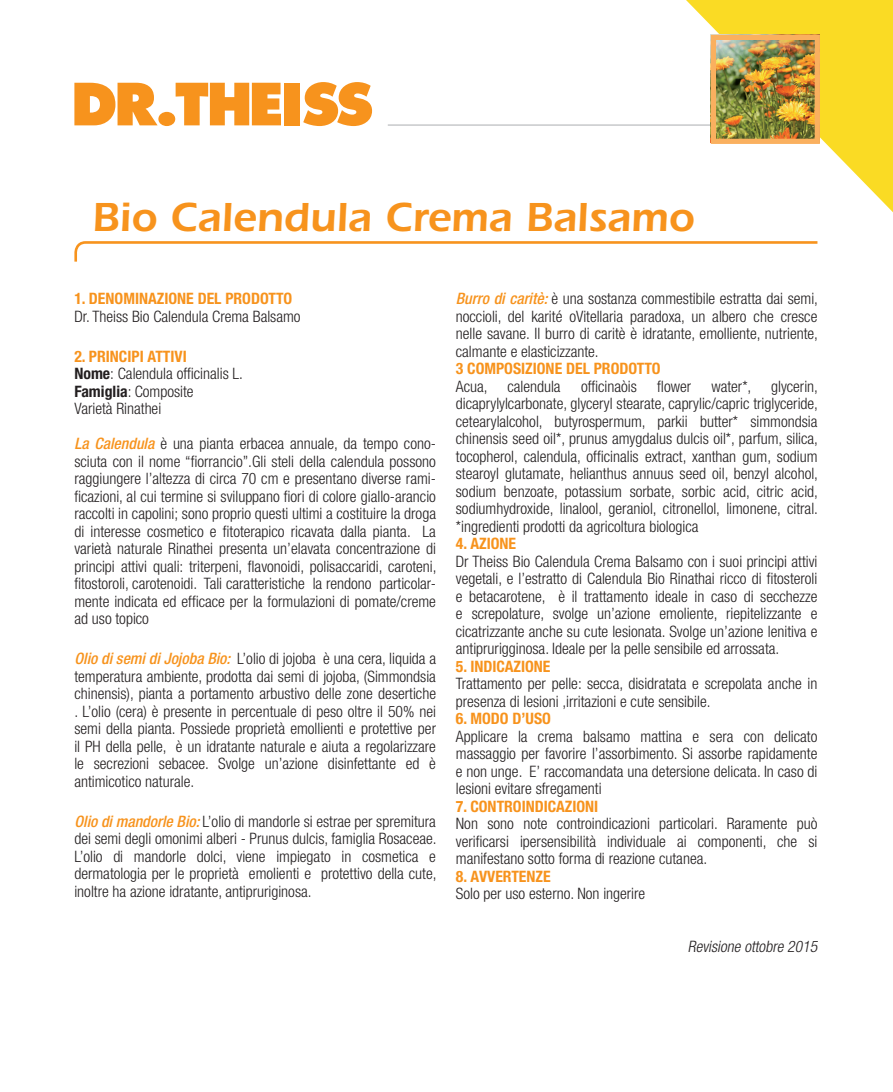
<style>
.page{position:relative;width:893px;height:1092px;background:#fff}
.page>*{position:absolute;margin:0;border:0;box-sizing:border-box;transform-origin:0 0}
.t1{font:600 42px "Itc Eras";color:#f7931d}
.t2{font:300 condensed 15.75px/17.5px "Helvetica Neue LT Std";color:#231f20;text-align:justify}
.t3{font:700 condensed 15.75px "Helvetica Neue LT Std";color:#f7931d}
.t4{font:italic 300 condensed 15.75px "Helvetica Neue LT Std";color:#231f20}
.s1{font-weight:700;color:#f7931d}
.s2{font-weight:700}
.s3{font-weight:500;font-style:italic;color:#f7931d}
</style>
<div class="page">
<svg style="left:686px;top:0;width:207px;height:212px;fill:#fadb24"></svg>
<svg style="left:74px;top:241px;width:744px;height:21px"></svg>
<hr style="left:388px;top:124px;width:405px;height:2px;background:#c7c8ca">
<svg style="left:74px;top:83px;width:84px;height:42px"></svg>
<div style="left:158px;top:112px;width:17px;height:14px;background:#f7931d;border-radius:50%"></div>
<svg style="left:176px;top:83px;width:105px;height:42px"></svg>
<div style="left:285px;top:83px;width:15px;height:42px;background:#f7931d"></div>
<svg style="left:303px;top:82px;width:69px;height:44px"></svg>
<img style="left:717px;top:41px;width:97px;height:97px">
<div style="left:711px;top:35px;width:109px;height:109px;border:5px solid #fab05f"></div>
<h1 class="t1" style="left:92px;top:192px;width:604px">Bio Calendula Crema Balsamo</h1>
<p class="t3" style="left:74px;top:289px;width:219px">1. DENOMINAZIONE DEL PRODOTTO</p>
<p class="t2" style="left:74px;top:307px;width:228px">Dr. Theiss Bio Calendula Crema Balsamo</p>
<p class="t2" style="left:74px;top:347px;width:170px;text-align:left"><span class="s1">2. PRINCIPI ATTIVI<br></span><span class="s2">Nome</span>: Calendula officinalis L.<br><span class="s2">Famiglia</span>: Composite<br>Varietà Rinathei</p>
<p class="t2" style="left:74px;top:434px;width:364px"><span class="s3">La Calendula</span> è una pianta erbacea annuale, da tempo cono&shy;sciuta con il nome “fiorrancio”.Gli steli della calendula possono raggiungere l’altezza di circa 70 cm e presentano diverse rami&shy;ficazioni, al cui termine si sviluppano fiori di colore giallo-arancio raccolti in capolini; sono proprio questi ultimi a costituire la droga di interesse cosmetico e fitoterapico ricavata dalla pianta. La varietà naturale Rinathei presenta un’elavata concentrazione di principi attivi quali: triterpeni, flavonoidi, polisaccaridi, caroteni, fitostoroli, carotenoidi. Tali caratteristiche la rendono particolar&shy;mente indicata ed efficace per la formulazioni di pomate/creme ad uso topico</p>
<p class="t2" style="left:74px;top:649px;width:363px"><span class="s3">Olio di semi di Jojoba Bio:</span> L’olio di jojoba è una cera, liquida a temperatura ambiente, prodotta dai semi di jojoba, (Simmondsia chinensis), pianta a portamento arbustivo delle zone desertiche . L’olio (cera) è presente in percentuale di peso oltre il 50% nei semi della pianta. Possiede proprietà emollienti e protettive per il PH della pelle, è un idratante naturale e aiuta a regolarizzare le secrezioni sebacee. Svolge un’azione disinfettante ed è antimicotico naturale.</p>
<p class="t2" style="left:74px;top:812px;width:364px"><span class="s3">Olio di mandorle Bio:</span> L’olio di mandorle si estrae per spremitura dei semi degli omonimi alberi - Prunus dulcis, famiglia Rosaceae.<br>L’olio di mandorle dolci, viene impiegato in cosmetica e dermatologia per le proprietà emolienti e protettivo della cute, inoltre ha azione idratante, antipruriginosa.</p>
<p class="t2" style="left:456px;top:289px;width:364px"><span class="s3">Burro di caritè:</span> è una sostanza commestibile estratta dai semi, noccioli, del karité oVitellaria paradoxa, un albero che cresce nelle savane. Il burro di caritè è idratante, emolliente, nutriente, calmante e elasticizzante.</p>
<p class="t3" style="left:456px;top:359px;width:206px">3 COMPOSIZIONE DEL PRODOTTO</p>
<p class="t2" style="left:456px;top:377px;width:33px">Acua,</p>
<p class="t2" style="left:507px;top:377px;width:55px">calendula</p>
<p class="t2" style="left:581px;top:377px;width:57px">officinaòis</p>
<p class="t2" style="left:657px;top:377px;width:35px">flower</p>
<p class="t2" style="left:711px;top:377px;width:41px">water*,</p>
<p class="t2" style="left:456px;top:377px;width:364px;text-indent:315px">glycerin, dicaprylylcarbonate, glyceryl stearate, caprylic/capric triglyceride, cetearylalcohol, butyrospermum, parkii butter* simmondsia chinensis seed oil*, prunus amygdalus dulcis oil*, parfum, silica, tocopherol, calendula, officinalis extract, xanthan gum, sodium stearoyl glutamate, helianthus annuus seed oil, benzyl alcohol, sodium benzoate, potassium sorbate, sorbic acid, citric acid, sodiumhydroxide, linalool, geraniol, citronellol, limonene, citral. *ingredienti prodotti da agricoltura biologica</p>
<p class="t3" style="left:456px;top:534px;width:62px">4. AZIONE</p>
<p class="t2" style="left:456px;top:552px;width:363px">Dr Theiss Bio Calendula Crema Balsamo con i suoi principi attivi vegetali, e l’estratto di Calendula Bio Rinathai ricco di fitosteroli e betacarotene, è il trattamento ideale in caso di secchezze e screpolature, svolge un’azione emoliente, riepitelizzante e cicatrizzante anche su cute lesionata. Svolge un’azione lenitiva e antiprurigginosa. Ideale per la pelle sensibile ed arrossata.</p>
<p class="t3" style="left:456px;top:656px;width:96px">5. INDICAZIONE</p>
<p class="t2" style="left:456px;top:674px;width:363px">Trattamento per pelle: secca, disidratata e screpolata anche in presenza di lesioni ,irritazioni e cute sensibile.</p>
<p class="t3" style="left:456px;top:709px;width:97px">6. MODO D’USO</p>
<p class="t2" style="left:456px;top:727px;width:363px">Applicare la crema balsamo mattina e sera con delicato massaggio per favorire l’assorbimento. Si assorbe rapidamente e non unge. E’ raccomandata una detersione delicata. In caso di lesioni evitare sfregamenti</p>
<p class="t3" style="left:456px;top:796px;width:144px">7. CONTROINDICAZIONI</p>
<p class="t2" style="left:456px;top:814px;width:363px">Non sono note controindicazioni particolari. Raramente può verificarsi ipersensibilità individuale ai componenti, che si manifestano sotto forma di reazione cutanea.</p>
<p class="t3" style="left:456px;top:866px;width:96px">8. AVVERTENZE</p>
<p class="t2" style="left:456px;top:884px;width:191px">Solo per uso esterno. Non ingerire</p>
<p class="t4" style="left:688px;top:937px;width:134px">Revisione ottobre 2015</p>
</div>
